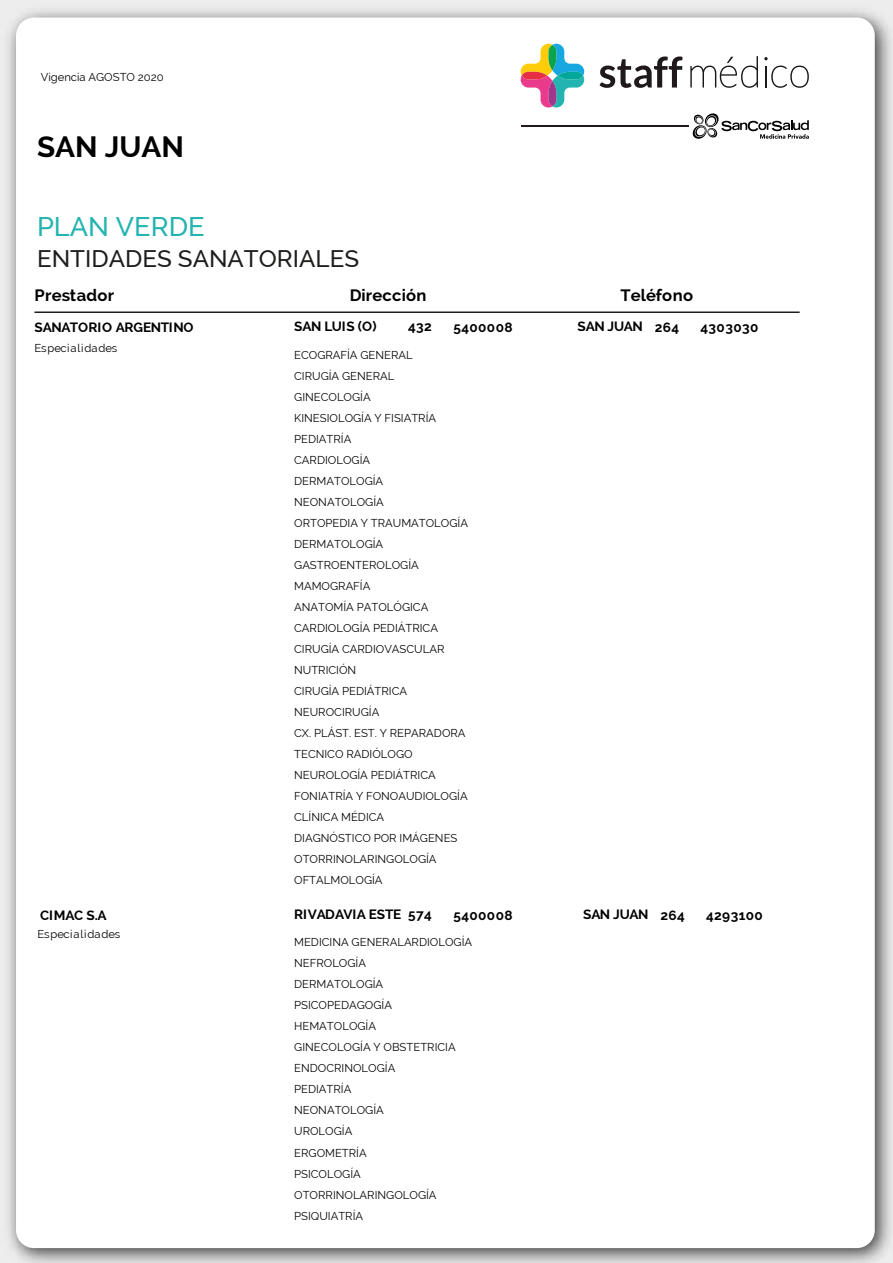
<style>
.page{position:relative;width:893px;height:1263px;background:#fff}
.page>*{position:absolute;margin:0;border:0;box-sizing:border-box;transform-origin:0 0}
.t1{font:700 29.4px "Raleway";color:#000}
.t2{font:500 27px "Raleway";color:#23b4b0}
.t3{font:500 24px "Raleway";color:#1d1d1b}
.t4{font:700 16.5px "Raleway";letter-spacing:.005em;color:#000}
.t5{font:700 13.5px "Raleway";letter-spacing:.015em;color:#000}
.t6{font:700 13.5px "Raleway";letter-spacing:-.01em;color:#000}
.t7{font:700 13.5px "Raleway";letter-spacing:-.025em;color:#000}
.t8{font:700 13.5px "Raleway";letter-spacing:-.005em;color:#000}
.t9{font:11.25px/21px "Raleway";color:#000}
.t10{font:11.25px "Raleway";letter-spacing:.04em;color:#000}
</style>
<div class="page">
<img style="left:0;top:0;width:893px;height:1263px">
<div style="left:16px;top:18px;width:859px;height:1230px;background:#fff;border-radius:18px"></div>
<svg style="left:599px;top:57px;width:83px;height:31px"></svg>
<svg style="left:690px;top:56px;width:68px;height:32px"></svg>
<hr style="left:765px;top:66px;width:2px;height:22px;background:#171a17">
<svg style="left:771px;top:66px;width:38px;height:22px"></svg>
<svg style="left:764px;top:57px;width:4px;height:3px"></svg>
<svg style="left:521px;top:44px;width:63px;height:63px"></svg>
<hr style="left:521px;top:125px;width:167px;height:2px;background:#1f191b">
<svg style="left:692px;top:113px;width:117px;height:26px"></svg>
<hr style="left:34px;top:311px;width:766px;height:2px;background:#1d1d1b">
<p class="t9" style="left:41px;top:67px;width:125px">Vigencia AGOSTO 2020</p>
<h1 class="t1" style="left:37px;top:129px;width:148px">SAN JUAN</h1>
<h2 class="t2" style="left:37px;top:211px;width:169px">PLAN VERDE</h2>
<h3 class="t3" style="left:37px;top:244px;width:324px">ENTIDADES SANATORIALES</h3>
<h3 class="t4" style="left:34px;top:285px;width:81px">Prestador</h3>
<h3 class="t4" style="left:350px;top:285px;width:78px">Dirección</h3>
<h3 class="t4" style="left:620px;top:285px;width:74px">Teléfono</h3>
<p class="t7" style="left:34px;top:320px;width:160px">SANATORIO ARGENTINO</p>
<p class="t5" style="left:294px;top:319px;width:84px">SAN LUIS (O)</p>
<p class="t5" style="left:408px;top:319px;width:25px">432</p>
<p class="t5" style="left:453px;top:320px;width:61px">5400008</p>
<p class="t6" style="left:577px;top:319px;width:103px">SAN JUAN 264</p>
<p class="t5" style="left:700px;top:320px;width:59px">4303030</p>
<p class="t10" style="left:34px;top:342px;width:84px">Especialidades</p>
<p class="t9" style="left:294px;top:344px;width:175px">ECOGRAFÍA GENERAL<br>CIRUGÍA GENERAL<br>GINECOLOGÍA<br>KINESIOLOGÍA Y FISIATRÍA<br>PEDIATRÍA<br>CARDIOLOGÍA<br>DERMATOLOGÍA<br>NEONATOLOGÍA<br>ORTOPEDIA Y TRAUMATOLOGÍA<br>DERMATOLOGÍA<br>GASTROENTEROLOGÍA<br>MAMOGRAFÍA<br>ANATOMÍA PATOLÓGICA<br>CARDIOLOGÍA PEDIÁTRICA<br>CIRUGÍA CARDIOVASCULAR<br>NUTRICIÓN<br>CIRUGÍA PEDIÁTRICA<br>NEUROCIRUGÍA<br>CX. PLÁST. EST. Y REPARADORA<br>TECNICO RADIÓLOGO<br>NEUROLOGÍA PEDIÁTRICA<br>FONIATRÍA Y FONOAUDIOLOGÍA<br>CLÍNICA MÉDICA<br>DIAGNÓSTICO POR IMÁGENES<br>OTORRINOLARINGOLOGÍA<br>OFTALMOLOGÍA</p>
<p class="t5" style="left:40px;top:907px;width:68px">CIMAC S.A</p>
<p class="t8" style="left:294px;top:906px;width:139px">RIVADAVIA ESTE 574</p>
<p class="t5" style="left:453px;top:907px;width:61px">5400008</p>
<p class="t6" style="left:583px;top:906px;width:103px">SAN JUAN 264</p>
<p class="t5" style="left:706px;top:907px;width:58px">4293100</p>
<p class="t10" style="left:37px;top:928px;width:84px">Especialidades</p>
<p class="t9" style="left:294px;top:932px;width:179px">MEDICINA GENERALARDIOLOGÍA<br>NEFROLOGÍA<br>DERMATOLOGÍA<br>PSICOPEDAGOGÍA<br>HEMATOLOGÍA<br>GINECOLOGÍA Y OBSTETRICIA<br>ENDOCRINOLOGÍA<br>PEDIATRÍA<br>NEONATOLOGÍA<br>UROLOGÍA<br>ERGOMETRÍA<br>PSICOLOGÍA<br>OTORRINOLARINGOLOGÍA<br>PSIQUIATRÍA</p>
</div>
